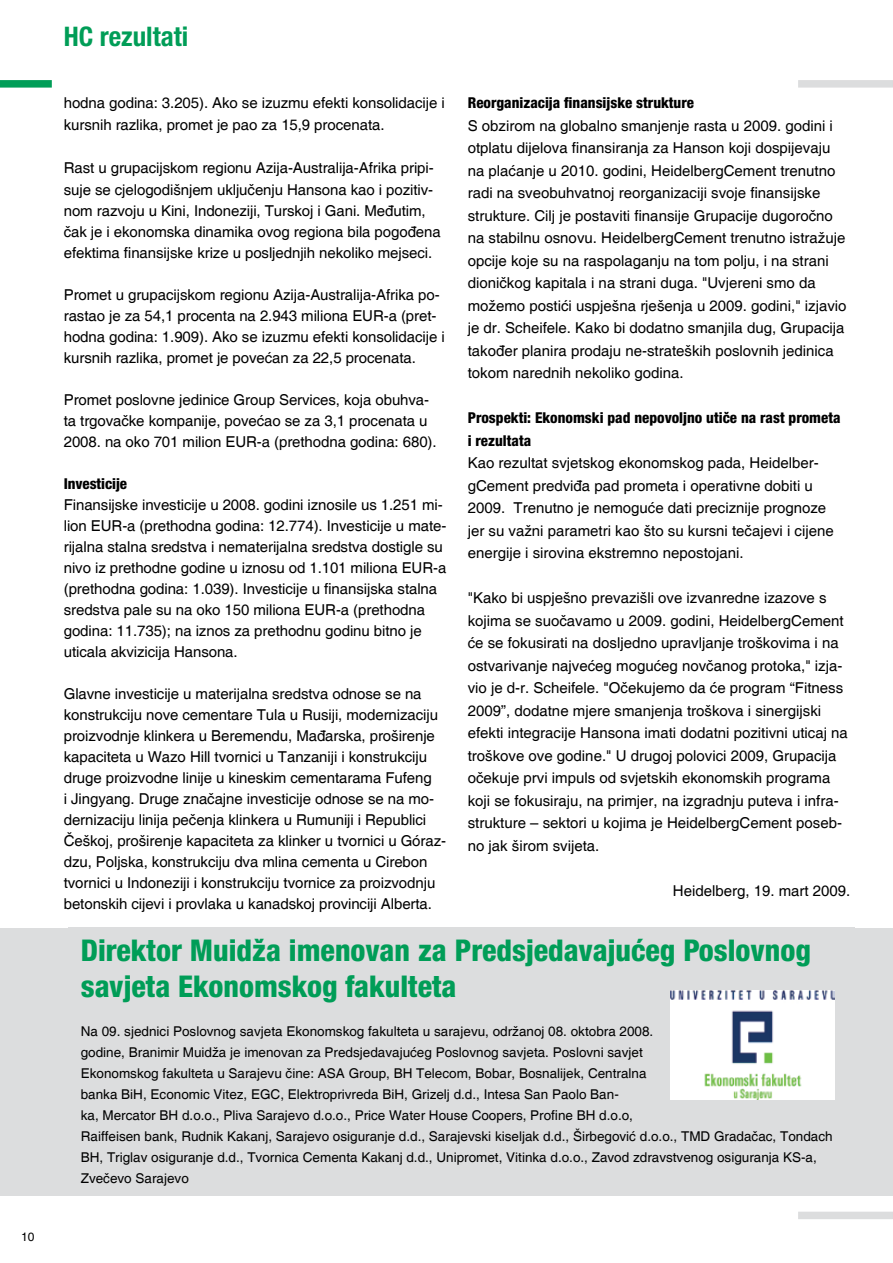
<style>
.page{position:relative;width:893px;height:1263px;background:#fff}
.page>*{position:absolute;margin:0;border:0;box-sizing:border-box;transform-origin:0 0}
.t1{font:800 condensed 30px/36px "Helvetica Neue LT Pro";color:#009d57}
.t2{font:700 condensed 27px "Helvetica Neue LT Pro";color:#009d57}
.t3{font:15px/22.5px "Helvetica";letter-spacing:-.005em;color:#000}
.t4{font:800 condensed 15px/22.5px "Helvetica Neue LT Pro";color:#000}
.t5{font:13.5px/21px "Helvetica";color:#000}
.t6{font:12px "Helvetica";color:#000}
</style>
<div class="page">
<div style="left:0;top:928px;width:892px;height:267px;background:#dcddde"></div>
<div style="left:798px;top:1212px;width:95px;height:7px;background:#dcddde"></div>
<div style="left:798px;top:80px;width:95px;height:8px;background:#dcddde"></div>
<div style="left:0;top:80px;width:52px;height:8px;background:#009d57"></div>
<div style="left:68px;top:927px;width:787px;height:269px;background:#dcddde"></div>
<img style="left:670px;top:991px;width:164px;height:108px">
<p class="t6" style="left:21px;top:1230px;width:15px">10</p>
<h2 class="t2" style="left:64px;top:20px;width:126px">HC rezultati</h2>
<p class="t3" style="left:64px;top:92px;width:382px;line-height:21.8px">hodna godina: 3.205). Ako se izuzmu efekti konsolidacije i kursnih razlika, promet je pao za 15,9 procenata.</p>
<p class="t3" style="left:64px;top:158px;width:379px;line-height:21.1px">Rast u grupacijskom regionu Azija-Australija-Afrika pripi&shy;suje se cjelogodišnjem uključenju Hansona kao i pozitiv&shy;nom razvoju u Kini, Indoneziji, Turskoj i Gani. Međutim, čak je i ekonomska dinamika ovog regiona bila pogođena efektima finansijske krize u posljednjih nekoliko mejseci.</p>
<p class="t3" style="left:64px;top:285px;width:382px;line-height:21px">Promet u grupacijskom regionu Azija-Australija-Afrika po&shy;rastao je za 54,1 procenta na 2.943 miliona EUR-a (pret&shy;hodna godina: 1.909). Ako se izuzmu efekti konsolidacije i kursnih razlika, promet je povećan za 22,5 procenata.</p>
<p class="t3" style="left:64px;top:390px;width:374px;line-height:21px">Promet poslovne jedinice Group Services, koja obuhva&shy;ta trgovačke kompanije, povećao se za 3,1 procenata u<br>2008. na oko 701 milion EUR-a (prethodna godina: 680).</p>
<p class="t4" style="left:64px;top:472px;width:65px">Investicije</p>
<p class="t3" style="left:64px;top:495px;width:384px;line-height:21px">Finansijske investicije u 2008. godini iznosile us 1.251 mi&shy;lion EUR-a (prethodna godina: 12.774). Investicije u mate&shy;rijalna stalna sredstva i nematerijalna sredstva dostigle su nivo iz prethodne godine u iznosu od 1.101 miliona EUR-a (prethodna godina: 1.039). Investicije u finansijska stalna sredstva pale su na oko 150 miliona EUR-a (prethodna godina: 11.735); na iznos za prethodnu godinu bitno je uticala akvizicija Hansona.</p>
<p class="t3" style="left:64px;top:684px;width:384px;line-height:21px">Glavne investicije u materijalna sredstva odnose se na konstrukciju nove cementare Tula u Rusiji, modernizaciju proizvodnje klinkera u Beremendu, Mađarska, proširenje kapaciteta u Wazo Hill tvornici u Tanzaniji i konstrukciju druge proizvodne linije u kineskim cementarama Fufeng<br>i Jingyang. Druge značajne investicije odnose se na mo&shy;dernizaciju linija pečenja klinkera u Rumuniji i Republici Češkoj, proširenje kapaciteta za klinker u tvornici u Góraz&shy;dzu, Poljska, konstrukciju dva mlina cementa u Cirebon tvornici u Indoneziji i konstrukciju tvornice za proizvodnju betonskih cijevi i provlaka u kanadskoj provinciji Alberta.</p>
<p class="t4" style="left:468px;top:91px;width:228px">Reorganizacija finansijske strukture</p>
<p class="t3" style="left:468px;top:115px;width:380px">S obzirom na globalno smanjenje rasta u 2009. godini i otplatu dijelova finansiranja za Hanson koji dospijevaju na plaćanje u 2010. godini, HeidelbergCement trenutno radi na sveobuhvatnoj reorganizaciji svoje finansijske strukture. Cilj je postaviti finansije Grupacije dugoročno na stabilnu osnovu. HeidelbergCement trenutno istražuje opcije koje su na raspolaganju na tom polju, i na strani dioničkog kapitala i na strani duga. "Uvjereni smo da možemo postići uspješna rješenja u 2009. godini," izjavio je dr. Scheifele. Kako bi dodatno smanjila dug, Grupacija također planira prodaju ne-strateških poslovnih jedinica tokom narednih nekoliko godina.</p>
<p class="t4" style="left:468px;top:406px;width:374px">Prospekti: Ekonomski pad nepovoljno utiče na rast prometa i rezultata</p>
<p class="t3" style="left:468px;top:452px;width:367px">Kao rezultat svjetskog ekonomskog pada, Heidelber&shy;gCement predviđa pad prometa i operativne dobiti u 2009. Trenutno je nemoguće dati preciznije prognoze jer su važni parametri kao što su kursni tečajevi i cijene energije i sirovina ekstremno nepostojani.</p>
<p class="t3" style="left:468px;top:587px;width:382px">"Kako bi uspješno prevazišli ove izvanredne izazove s kojima se suočavamo u 2009. godini, HeidelbergCement će se fokusirati na dosljedno upravljanje troškovima i na ostvarivanje najvećeg mogućeg novčanog protoka," izja&shy;vio je d-r. Scheifele. "Očekujemo da će program “Fitness 2009”, dodatne mjere smanjenja troškova i sinergijski efekti integracije Hansona imati dodatni pozitivni uticaj na troškove ove godine." U drugoj polovici 2009, Grupacija očekuje prvi impuls od svjetskih ekonomskih programa koji se fokusiraju, na primjer, na izgradnju puteva i infra&shy;strukture – sektori u kojima je HeidelbergCement poseb&shy;no jak širom svijeta.</p>
<p class="t3" style="left:673px;top:880px;width:179px">Heidelberg, 19. mart 2009.</p>
<h1 class="t1" style="left:81px;top:932px;width:732px">Direktor Muidža imenovan za Predsjedavajućeg Poslovnog savjeta Ekonomskog fakulteta</h1>
<p class="t5" style="left:81px;top:1021px;width:753px">Na 09. sjednici Poslovnog savjeta Ekonomskog fakulteta u sarajevu, održanoj 08. oktobra 2008.<br>godine, Branimir Muidža je imenovan za Predsjedavajućeg Poslovnog savjeta. Poslovni savjet<br>Ekonomskog fakulteta u Sarajevu čine: ASA Group, BH Telecom, Bobar, Bosnalijek, Centralna<br>banka BiH, Economic Vitez, EGC, Elektroprivreda BiH, Grizelj d.d., Intesa San Paolo Ban-<br>ka, Mercator BH d.o.o., Pliva Sarajevo d.o.o., Price Water House Coopers, Profine BH d.o.o,<br>Raiffeisen bank, Rudnik Kakanj, Sarajevo osiguranje d.d., Sarajevski kiseljak d.d., Širbegović d.o.o., TMD Gradačac, Tondach BH, Triglav osiguranje d.d., Tvornica Cementa Kakanj d.d., Unipromet, Vitinka d.o.o., Zavod zdravstvenog osiguranja KS-a, Zvečevo Sarajevo</p>
</div>
